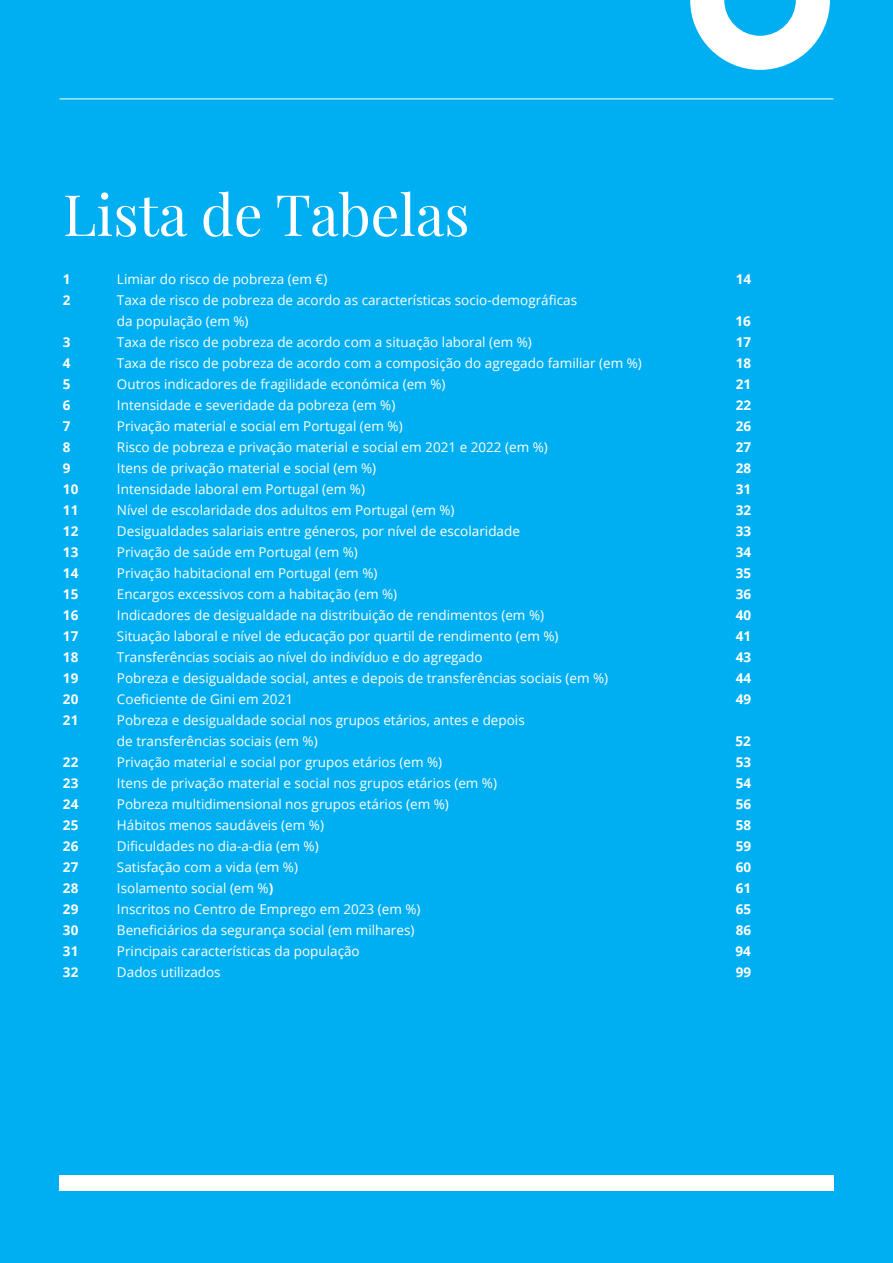
<style>
.page{position:relative;width:893px;height:1263px;background:#00aff2}
.page>*{position:absolute;margin:0;border:0;box-sizing:border-box;transform-origin:0 0}
.t1{font:57px "Playfair Display";color:#fff}
.t2{font:13.5px/21px "Open Sans";color:#fff}
.t3{font:700 13.5px "Open Sans";color:#fff}
.s1{font-weight:700}
</style>
<div class="page">
<hr style="left:60px;top:99px;width:773px;height:1px;background:#fff">
<svg style="left:690px;top:0;width:140px;height:70px"></svg>
<div style="left:59px;top:1175px;width:774px;height:16px;background:#fff"></div>
<p class="t1" style="left:63px;top:170px;width:408px">Lista de Tabelas</p>
<p class="t3" style="left:63px;top:270px;width:9px">1</p>
<p class="t2" style="left:117px;top:269px;width:212px">Limiar do risco de pobreza (em €)</p>
<p class="t3" style="left:736px;top:270px;width:17px">14</p>
<p class="t3" style="left:63px;top:291px;width:9px">2</p>
<p class="t2" style="left:117px;top:290px;width:462px">Taxa de risco de pobreza de acordo as características socio-demográficas da população (em %)</p>
<p class="t3" style="left:736px;top:312px;width:17px">16</p>
<p class="t3" style="left:63px;top:333px;width:9px">3</p>
<p class="t2" style="left:117px;top:332px;width:416px">Taxa de risco de pobreza de acordo com a situação laboral (em %)</p>
<p class="t3" style="left:736px;top:333px;width:17px">17</p>
<p class="t3" style="left:63px;top:354px;width:9px">4</p>
<p class="t2" style="left:117px;top:353px;width:526px">Taxa de risco de pobreza de acordo com a composição do agregado familiar (em %)</p>
<p class="t3" style="left:736px;top:354px;width:17px">18</p>
<p class="t3" style="left:63px;top:375px;width:9px">5</p>
<p class="t2" style="left:117px;top:374px;width:330px">Outros indicadores de fragilidade económica (em %)</p>
<p class="t3" style="left:736px;top:375px;width:17px">21</p>
<p class="t3" style="left:63px;top:396px;width:9px">6</p>
<p class="t2" style="left:117px;top:395px;width:280px">Intensidade e severidade da pobreza (em %)</p>
<p class="t3" style="left:736px;top:396px;width:17px">22</p>
<p class="t3" style="left:63px;top:417px;width:9px">7</p>
<p class="t2" style="left:117px;top:416px;width:287px">Privação material e social em Portugal (em %)</p>
<p class="t3" style="left:736px;top:417px;width:17px">26</p>
<p class="t3" style="left:63px;top:438px;width:9px">8</p>
<p class="t2" style="left:117px;top:437px;width:432px">Risco de pobreza e privação material e social em 2021 e 2022 (em %)</p>
<p class="t3" style="left:736px;top:438px;width:17px">27</p>
<p class="t3" style="left:63px;top:459px;width:9px">9</p>
<p class="t2" style="left:117px;top:458px;width:261px">Itens de privação material e social (em %)</p>
<p class="t3" style="left:736px;top:459px;width:17px">28</p>
<p class="t3" style="left:63px;top:480px;width:17px">10</p>
<p class="t2" style="left:117px;top:479px;width:250px">Intensidade laboral em Portugal (em %)</p>
<p class="t3" style="left:736px;top:480px;width:17px">31</p>
<p class="t3" style="left:63px;top:501px;width:17px">11</p>
<p class="t2" style="left:117px;top:500px;width:339px">Nível de escolaridade dos adultos em Portugal (em %)</p>
<p class="t3" style="left:736px;top:501px;width:17px">32</p>
<p class="t3" style="left:63px;top:522px;width:17px">12</p>
<p class="t2" style="left:117px;top:521px;width:404px">Desigualdades salariais entre géneros, por nível de escolaridade</p>
<p class="t3" style="left:736px;top:522px;width:17px">33</p>
<p class="t3" style="left:63px;top:543px;width:17px">13</p>
<p class="t2" style="left:117px;top:542px;width:242px">Privação de saúde em Portugal (em %)</p>
<p class="t3" style="left:736px;top:543px;width:17px">34</p>
<p class="t3" style="left:63px;top:564px;width:17px">14</p>
<p class="t2" style="left:117px;top:563px;width:262px">Privação habitacional em Portugal (em %)</p>
<p class="t3" style="left:736px;top:564px;width:17px">35</p>
<p class="t3" style="left:63px;top:585px;width:17px">15</p>
<p class="t2" style="left:117px;top:584px;width:282px">Encargos excessivos com a habitação (em %)</p>
<p class="t3" style="left:736px;top:585px;width:17px">36</p>
<p class="t3" style="left:63px;top:606px;width:17px">16</p>
<p class="t2" style="left:117px;top:605px;width:429px">Indicadores de desigualdade na distribuição de rendimentos (em %)</p>
<p class="t3" style="left:736px;top:606px;width:17px">40</p>
<p class="t3" style="left:63px;top:627px;width:17px">17</p>
<p class="t2" style="left:117px;top:626px;width:443px">Situação laboral e nível de educação por quartil de rendimento (em %)</p>
<p class="t3" style="left:736px;top:627px;width:17px">41</p>
<p class="t3" style="left:63px;top:648px;width:17px">18</p>
<p class="t2" style="left:117px;top:647px;width:367px">Transferências sociais ao nível do indivíduo e do agregado</p>
<p class="t3" style="left:736px;top:648px;width:17px">43</p>
<p class="t3" style="left:63px;top:669px;width:17px">19</p>
<p class="t2" style="left:117px;top:668px;width:493px">Pobreza e desigualdade social, antes e depois de transferências sociais (em %)</p>
<p class="t3" style="left:736px;top:669px;width:17px">44</p>
<p class="t3" style="left:63px;top:690px;width:17px">20</p>
<p class="t2" style="left:117px;top:689px;width:178px">Coeficiente de Gini em 2021</p>
<p class="t3" style="left:736px;top:690px;width:17px">49</p>
<p class="t3" style="left:63px;top:711px;width:17px">21</p>
<p class="t2" style="left:117px;top:710px;width:409px">Pobreza e desigualdade social nos grupos etários, antes e depois de transferências sociais (em %)</p>
<p class="t3" style="left:736px;top:732px;width:17px">52</p>
<p class="t3" style="left:63px;top:753px;width:17px">22</p>
<p class="t2" style="left:117px;top:752px;width:327px">Privação material e social por grupos etários (em %)</p>
<p class="t3" style="left:736px;top:753px;width:17px">53</p>
<p class="t3" style="left:63px;top:774px;width:17px">23</p>
<p class="t2" style="left:117px;top:773px;width:382px">Itens de privação material e social nos grupos etários (em %)</p>
<p class="t3" style="left:736px;top:774px;width:17px">54</p>
<p class="t3" style="left:63px;top:795px;width:17px">24</p>
<p class="t2" style="left:117px;top:794px;width:333px">Pobreza multidimensional nos grupos etários (em %)</p>
<p class="t3" style="left:736px;top:795px;width:17px">56</p>
<p class="t3" style="left:63px;top:816px;width:17px">25</p>
<p class="t2" style="left:117px;top:815px;width:209px">Hábitos menos saudáveis (em %)</p>
<p class="t3" style="left:736px;top:816px;width:17px">58</p>
<p class="t3" style="left:63px;top:837px;width:17px">26</p>
<p class="t2" style="left:117px;top:836px;width:203px">Dificuldades no dia-a-dia (em %)</p>
<p class="t3" style="left:736px;top:837px;width:17px">59</p>
<p class="t3" style="left:63px;top:858px;width:17px">27</p>
<p class="t2" style="left:117px;top:857px;width:183px">Satisfação com a vida (em %)</p>
<p class="t3" style="left:736px;top:858px;width:17px">60</p>
<p class="t3" style="left:63px;top:879px;width:17px">28</p>
<p class="t2" style="left:117px;top:878px;width:158px">Isolamento social (em %<span class="s1">)</span></p>
<p class="t3" style="left:736px;top:879px;width:17px">61</p>
<p class="t3" style="left:63px;top:900px;width:17px">29</p>
<p class="t2" style="left:117px;top:899px;width:305px">Inscritos no Centro de Emprego em 2023 (em %)</p>
<p class="t3" style="left:736px;top:900px;width:17px">65</p>
<p class="t3" style="left:63px;top:921px;width:17px">30</p>
<p class="t2" style="left:117px;top:920px;width:299px">Beneficiários da segurança social (em milhares)</p>
<p class="t3" style="left:736px;top:921px;width:17px">86</p>
<p class="t3" style="left:63px;top:942px;width:17px">31</p>
<p class="t2" style="left:117px;top:941px;width:244px">Principais características da população</p>
<p class="t3" style="left:736px;top:942px;width:17px">94</p>
<p class="t3" style="left:63px;top:963px;width:17px">32</p>
<p class="t2" style="left:117px;top:962px;width:105px">Dados utilizados</p>
<p class="t3" style="left:736px;top:963px;width:17px">99</p>
</div>
